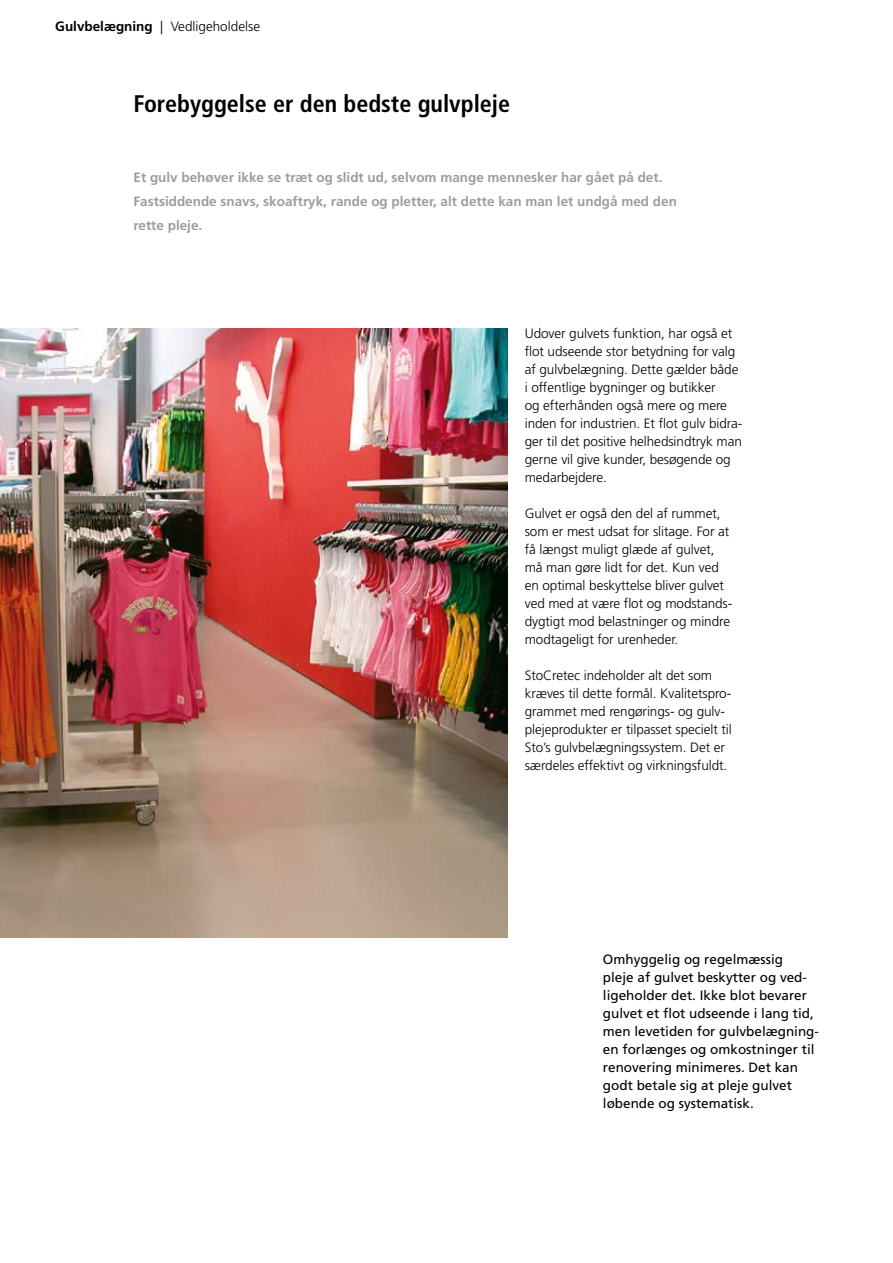
<style>
.page{position:relative;width:893px;height:1263px;background:#fff}
.page>*{position:absolute;margin:0;border:0;box-sizing:border-box;transform-origin:0 0}
.t1{font:700 condensed 24px "Frutiger";color:#000}
.t2{font:300 13.5px/18px "Frutiger";letter-spacing:-.005em;color:#000}
.t3{font:13.5px/18px "Frutiger";color:#000}
.t4{font:700 13.5px/24px "Frutiger";color:#9c9d9f}
.s1{font-weight:700}
</style>
<div class="page">
<img style="left:0;top:328px;width:508px;height:609px">
<p class="t2" style="left:55px;top:18px;width:206px"><span class="s1">Gulvbelægning</span> | Vedligeholdelse</p>
<h1 class="t1" style="left:134px;top:89px;width:378px">Forebyggelse er den bedste gulvpleje</h1>
<p class="t4" style="left:134px;top:165px;width:545px">Et gulv behøver ikke se træt og slidt ud, selvom mange mennesker har gået på det.<br>Fastsiddende snavs, skoaftryk, rande og pletter, alt dette kan man let undgå med den rette pleje.</p>
<p class="t2" style="left:525px;top:325px;width:219px">Udover gulvets funktion, har også et flot udseende stor betydning for valg af gulvbelægning. Dette gælder både i offentlige bygninger og butikker<br>og efterhånden også mere og mere inden for industrien. Et flot gulv bidra&shy;ger til det positive helhedsindtryk man gerne vil give kunder, besøgende og medarbejdere.</p>
<p class="t2" style="left:525px;top:505px;width:209px">Gulvet er også den del af rummet, som er mest udsat for slitage. For at få længst muligt glæde af gulvet, må man gøre lidt for det. Kun ved en optimal beskyttelse bliver gulvet ved med at være flot og modstands&shy;dygtigt mod belastninger og mindre modtageligt for urenheder.</p>
<p class="t2" style="left:525px;top:667px;width:209px">StoCretec indeholder alt det som kræves til dette formål. Kvalitetspro&shy;grammet med rengørings- og gulv&shy;plejeprodukter er tilpasset specielt til Sto’s gulvbelægningssystem. Det er særdeles effektivt og virkningsfuldt.</p>
<p class="t3" style="left:603px;top:951px;width:218px">Omhyggelig og regelmæssig<br>pleje af gulvet beskytter og ved&shy;ligeholder det. Ikke blot bevarer gulvet et flot udseende i lang tid, men levetiden for gulvbelægning&shy;en forlænges og omkostninger til renovering minimeres. Det kan godt betale sig at pleje gulvet løbende og systematisk.</p>
</div>
